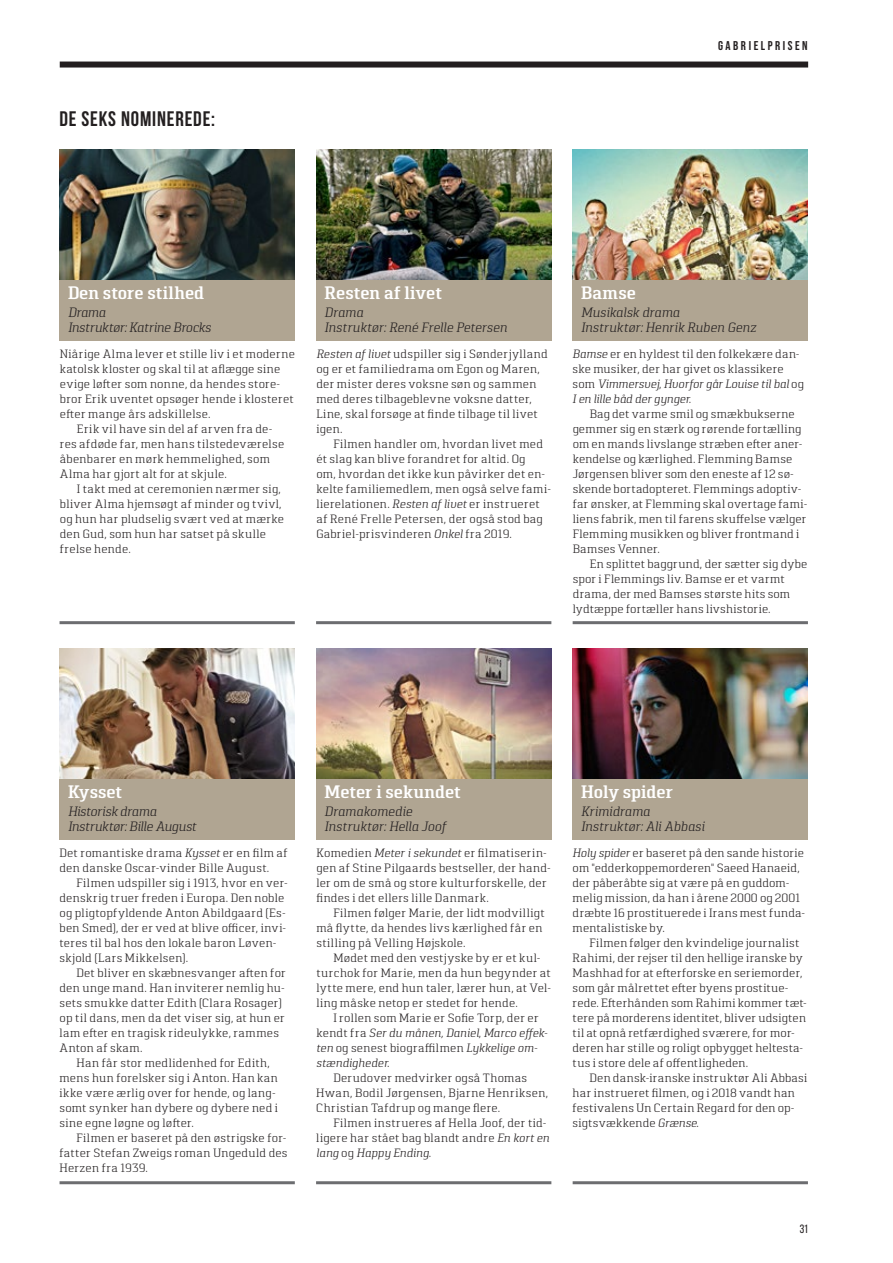
<style>
.page{position:relative;width:893px;height:1263px;background:#fff}
.page>*{position:absolute;margin:0;border:0;box-sizing:border-box;transform-origin:0 0}
.t1{font:700 21px "Bebas Neue";letter-spacing:.04em;color:#231f20}
.t2{font:600 18px "Pancetta Serif Pro";letter-spacing:-.005em;color:#fff}
.t3{font:italic 300 13.5px/15px "Pancetta Serif Pro";letter-spacing:-.01em;color:#231f20}
.t4{font:700 12.75px "Bebas Neue Pro";letter-spacing:.2em;color:#231f20}
.t5{font:300 12px/15px "Pancetta Serif Pro";letter-spacing:.015em;color:#231f20}
.t6{font:italic 300 12px "Pancetta Serif Pro";letter-spacing:-.005em;color:#231f20}
.t7{font:12px "Bebas Neue Pro";color:#231f20}
.s1{font-style:italic}
.s2{font-style:normal}
</style>
<div class="page">
<div style="left:60px;top:62px;width:748px;height:6px;background:#231f20"></div>
<img style="left:60px;top:150px;width:235px;height:130px">
<img style="left:60px;top:649px;width:235px;height:130px">
<img style="left:316px;top:150px;width:235px;height:130px">
<img style="left:316px;top:649px;width:235px;height:130px">
<img style="left:573px;top:150px;width:235px;height:130px">
<img style="left:573px;top:649px;width:235px;height:130px">
<hr style="left:60px;top:621px;width:235px;height:3px;background:#6c6d70">
<hr style="left:60px;top:1181px;width:235px;height:3px;background:#6c6d70">
<hr style="left:316px;top:621px;width:235px;height:3px;background:#6c6d70">
<hr style="left:316px;top:1181px;width:235px;height:3px;background:#6c6d70">
<hr style="left:573px;top:621px;width:235px;height:3px;background:#6c6d70">
<hr style="left:573px;top:1181px;width:235px;height:3px;background:#6c6d70">
<div style="left:316px;top:280px;width:235px;height:60px;background:#b0a592"></div>
<div style="left:316px;top:779px;width:235px;height:60px;background:#b0a592"></div>
<div style="left:573px;top:280px;width:235px;height:60px;background:#b0a592"></div>
<div style="left:573px;top:779px;width:235px;height:60px;background:#b0a592"></div>
<div style="left:60px;top:280px;width:235px;height:60px;background:#b0a592"></div>
<div style="left:60px;top:779px;width:235px;height:60px;background:#b0a592"></div>
<h1 class="t1" style="left:60px;top:107px;width:157px">DE SEKS NOMINEREDE:</h1>
<p class="t4" style="left:718px;top:39px;width:91px">GABRIELPRISEN</p>
<h2 class="t2" style="left:68px;top:283px;width:138px">Den store stilhed</h2>
<p class="t3" style="left:68px;top:305px;width:145px">Drama<br>Instruktør: Katrine Brocks</p>
<p class="t5" style="left:60px;top:346px;width:237px">Niårige Alma lever et stille liv i et moderne</p>
<p class="t5" style="left:60px;top:361px;width:222px">katolsk kloster og skal til at aflægge sine</p>
<p class="t5" style="left:60px;top:376px;width:222px">evige løfter som nonne, da hendes store-</p>
<p class="t5" style="left:60px;top:391px;width:236px">bror Erik uventet opsøger hende i klosteret</p>
<p class="t5" style="left:60px;top:406px;width:152px">efter mange års adskillelse.</p>
<p class="t5" style="left:77px;top:421px;width:197px">Erik vil have sin del af arven fra de-</p>
<p class="t5" style="left:60px;top:436px;width:226px">res afdøde far, men hans tilstedeværelse</p>
<p class="t5" style="left:60px;top:451px;width:212px">åbenbarer en mørk hemmelighed, som</p>
<p class="t5" style="left:60px;top:466px;width:169px">Alma har gjort alt for at skjule.</p>
<p class="t5" style="left:77px;top:481px;width:206px">I takt med at ceremonien nærmer sig,</p>
<p class="t5" style="left:60px;top:496px;width:223px">bliver Alma hjemsøgt af minder og tvivl,</p>
<p class="t5" style="left:60px;top:511px;width:226px">og hun har pludselig svært ved at mærke</p>
<p class="t5" style="left:60px;top:526px;width:208px">den Gud, som hun har satset på skulle</p>
<p class="t5" style="left:60px;top:541px;width:73px">frelse hende.</p>
<h2 class="t2" style="left:325px;top:283px;width:119px">Resten af livet</h2>
<p class="t3" style="left:325px;top:305px;width:184px">Drama<br>Instruktør: René Frelle Petersen</p>
<p class="t5" style="left:316px;top:346px;width:233px"><span class="s1">Resten af livet</span> udspiller sig i Sønderjylland og er et familiedrama om Egon og Maren, der mister deres voksne søn og sammen med deres tilbageblevne voksne datter, Line, skal forsøge at finde tilbage til livet igen.</p>
<p class="t5" style="left:316px;top:436px;width:236px;text-indent:17px">Filmen handler om, hvordan livet med ét slag kan blive forandret for altid. Og<br>om, hvordan det ikke kun påvirker det en&shy;kelte familiemedlem, men også selve fami&shy;lierelationen. <span class="s1">Resten af livet</span> er instrueret af René Frelle Petersen, der også stod bag Gabriel-prisvinderen <span class="s1">Onkel</span> fra 2019.</p>
<h2 class="t2" style="left:581px;top:283px;width:56px">Bamse</h2>
<p class="t3" style="left:581px;top:305px;width:177px">Musikalsk drama<br>Instruktør: Henrik Ruben Genz</p>
<p class="t5" style="left:573px;top:346px;width:233px"><span class="s1">Bamse</span> er en hyldest til den folkekære dan&shy;ske musiker, der har givet os klassikere som <span class="s1">Vimmersvej</span>, <span class="s1">Hvorfor går Louise til bal</span> og <span class="s1">I en lille båd der gynger</span>.</p>
<p class="t5" style="left:573px;top:406px;width:236px;text-indent:17px">Bag det varme smil og smækbukserne gemmer sig en stærk og rørende fortælling om en mands livslange stræben efter aner&shy;kendelse og kærlighed. Flemming Bamse Jørgensen bliver som den eneste af 12 sø&shy;skende bortadopteret. Flemmings adoptiv&shy;far ønsker, at Flemming skal overtage fami&shy;liens fabrik, men til farens skuffelse vælger Flemming musikken og bliver frontmand i Bamses Venner.</p>
<p class="t5" style="left:573px;top:556px;width:236px;text-indent:17px">En splittet baggrund, der sætter sig dybe spor i Flemmings liv. Bamse er et varmt drama, der med Bamses største hits som lydtæppe fortæller hans livshistorie.</p>
<h2 class="t2" style="left:68px;top:782px;width:56px">Kysset</h2>
<p class="t3" style="left:68px;top:804px;width:130px">Historisk drama<br>Instruktør: Bille August</p>
<p class="t5" style="left:60px;top:845px;width:230px">Det romantiske drama <span class="s1">Kysset</span> er en film af den danske Oscar-vinder Bille August.</p>
<p class="t5" style="left:60px;top:875px;width:230px;text-indent:17px">Filmen udspiller sig i 1913, hvor en ver&shy;denskrig truer freden i Europa. Den noble og pligtopfyldende Anton Abildgaard (Es&shy;ben Smed), der er ved at blive officer, invi&shy;teres til bal hos den lokale baron Løven&shy;skjold (Lars Mikkelsen).</p>
<p class="t5" style="left:60px;top:965px;width:228px;text-indent:17px">Det bliver en skæbnesvanger aften for den unge mand. Han inviterer nemlig hu&shy;sets smukke datter Edith (Clara Rosager) op til dans, men da det viser sig, at hun er lam efter en tragisk rideulykke, rammes Anton af skam.</p>
<p class="t5" style="left:60px;top:1055px;width:220px;text-indent:17px">Han får stor medlidenhed for Edith, mens hun forelsker sig i Anton. Han kan ikke være ærlig over for hende, og lang&shy;somt synker han dybere og dybere ned i sine egne løgne og løfter.</p>
<p class="t5" style="left:60px;top:1130px;width:230px;text-align:justify;text-indent:17px">Filmen er baseret på den østrigske for&shy;fatter Stefan Zweigs roman Ungeduld des Herzen fra 1939.</p>
<h2 class="t2" style="left:325px;top:782px;width:138px">Meter i sekundet</h2>
<p class="t3" style="left:325px;top:804px;width:123px">Dramakomedie<br>Instruktør: Hella Joof</p>
<p class="t5" style="left:316px;top:845px;width:236px">Komedien <span class="s1">Meter i sekundet</span> er filmatiserin&shy;gen af Stine Pilgaards bestseller, der hand&shy;ler om de små og store kulturforskelle, der findes i det ellers lille Danmark.</p>
<p class="t5" style="left:316px;top:905px;width:230px;text-indent:17px">Filmen følger Marie, der lidt modvilligt må flytte, da hendes livs kærlighed får en stilling på Velling Højskole.</p>
<p class="t5" style="left:316px;top:950px;width:236px;text-indent:17px">Mødet med den vestjyske by er et kul&shy;turchok for Marie, men da hun begynder at lytte mere, end hun taler, lærer hun, at Vel&shy;ling måske netop er stedet for hende.</p>
<p class="t5" style="left:333px;top:1010px;width:207px">I rollen som Marie er Sofie Torp, der er</p>
<p class="t6" style="left:316px;top:1026px;width:233px"><span class="s2">kendt fra</span> Ser du månen, Daniel<span class="s2">,</span> Marco effek-</p>
<p class="t5" style="left:316px;top:1040px;width:223px"><span class="s1">ten</span> og senest biograffilmen <span class="s1">Lykkelige om-</span></p>
<p class="t6" style="left:316px;top:1056px;width:75px">stændigheder<span class="s2">.</span></p>
<p class="t5" style="left:333px;top:1070px;width:195px">Derudover medvirker også Thomas</p>
<p class="t5" style="left:316px;top:1085px;width:233px">Hwan, Bodil Jørgensen, Bjarne Henriksen,</p>
<p class="t5" style="left:316px;top:1100px;width:186px">Christian Tafdrup og mange flere.</p>
<p class="t5" style="left:333px;top:1115px;width:215px">Filmen instrueres af Hella Joof, der tid-</p>
<p class="t5" style="left:316px;top:1130px;width:235px">ligere har stået bag blandt andre <span class="s1">En kort en</span></p>
<p class="t6" style="left:316px;top:1146px;width:116px">lang <span class="s2">og</span> Happy Ending<span class="s2">.</span></p>
<h2 class="t2" style="left:581px;top:782px;width:93px">Holy spider</h2>
<p class="t3" style="left:581px;top:804px;width:125px">Krimidrama<br>Instruktør: Ali Abbasi</p>
<p class="t5" style="left:573px;top:845px;width:234px"><span class="s1">Holy spider</span> er baseret på den sande historie om "edderkoppemorderen" Saeed Hanaeid, der påberåbte sig at være på en guddom&shy;melig mission, da han i årene 2000 og 2001 dræbte 16 prostituerede i Irans mest funda&shy;mentalistiske by.</p>
<p class="t5" style="left:573px;top:935px;width:236px;text-indent:17px">Filmen følger den kvindelige journalist Rahimi, der rejser til den hellige iranske by Mashhad for at efterforske en seriemorder, som går målrettet efter byens prostitue&shy;rede. Efterhånden som Rahimi kommer tæt&shy;tere på morderens identitet, bliver udsigten til at opnå retfærdighed sværere, for mor&shy;deren har stille og roligt opbygget heltesta&shy;tus i store dele af offentligheden.</p>
<p class="t5" style="left:573px;top:1070px;width:236px;text-indent:17px">Den dansk-iranske instruktør Ali Abbasi har instrueret filmen, og i 2018 vandt han festivalens Un Certain Regard for den op&shy;sigtsvækkende <span class="s1">Grænse</span>.</p>
<p class="t7" style="left:800px;top:1221px;width:10px">31</p>
</div>
